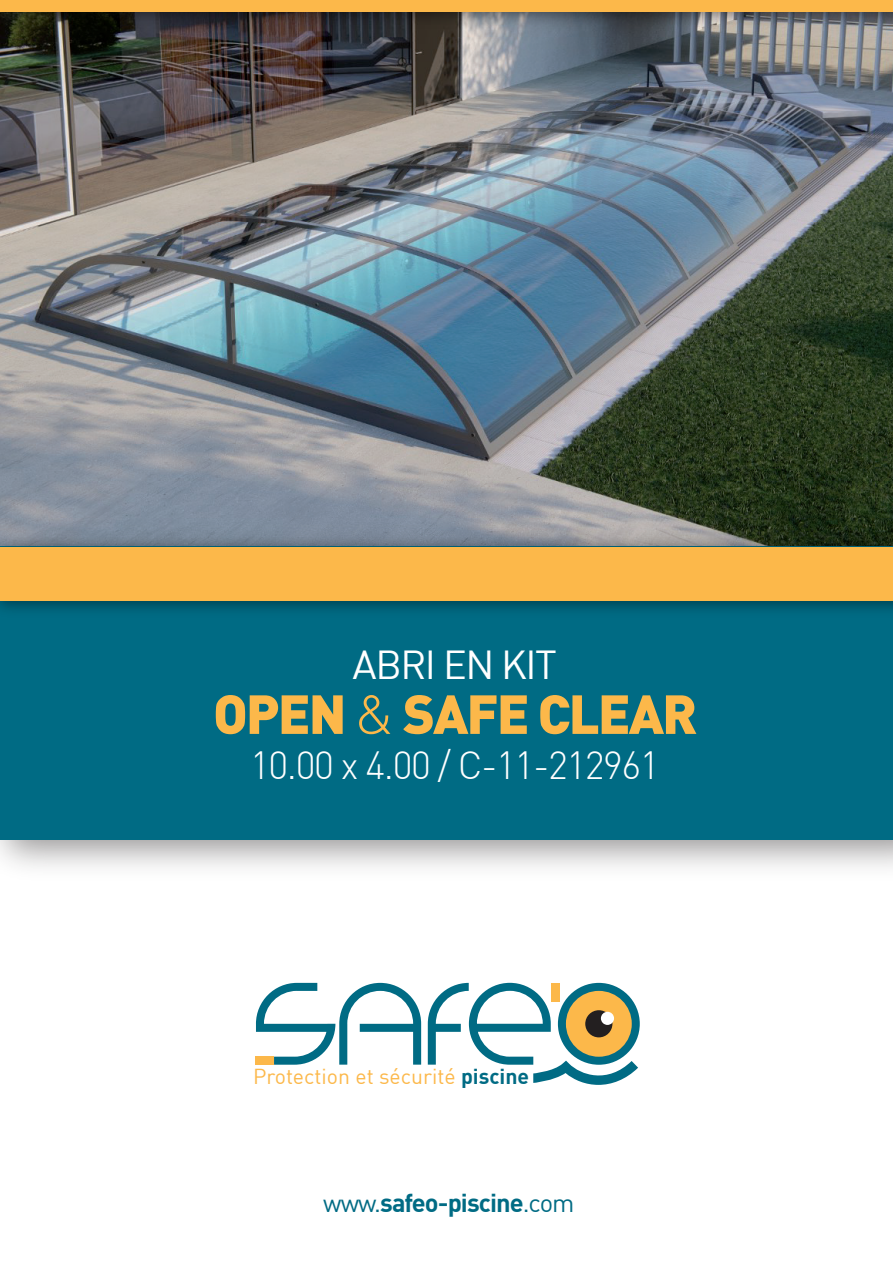
<style>
.page{position:relative;width:893px;height:1263px;background:#fff}
.page>*{position:absolute;margin:0;border:0;box-sizing:border-box;transform-origin:0 0}
.t1{font:900 54.15px "DIN";letter-spacing:-.035em;color:#fcb84a}
.t2{font:39.6px "DIN";letter-spacing:-.035em;color:#fff}
.t3{font:300 38.55px "DIN";letter-spacing:-.035em;color:#fff}
.t4{font:700 25.35px "DIN";letter-spacing:-.035em;color:#006b84}
.t5{font:21.15px "DIN";color:#fcb84a}
.s1{font-weight:300}
.s2{font-weight:700;color:#006b84}
.s3{font-weight:400}
</style>
<div class="page">
<img style="left:0;top:34px;width:893px;height:477px">
<img style="left:0;top:511px;width:893px;height:356px">
<div style="left:0;top:546px;width:893px;height:293px;background:#006b84"></div>
<img style="left:0;top:532px;width:893px;height:78px">
<div style="left:0;top:547px;width:893px;height:53px;background:#fcb84a"></div>
<div style="left:255px;top:1057px;width:19px;height:8px;background:#fcb84a"></div>
<svg style="left:256px;top:983px;width:165px;height:82px"></svg>
<svg style="left:428px;top:983px;width:212px;height:102px"></svg>
<img style="left:0;top:12px;width:893px;height:22px">
<div style="left:0;top:0;width:893px;height:12px;background:#fcb84a"></div>
<h2 class="t2" style="left:353px;top:640px;width:206px">ABRI EN KIT</h2>
<h1 class="t1" style="left:213px;top:678px;width:486px">OPEN <span class="s1">&amp;</span> SAFE CLEAR</h1>
<h3 class="t3" style="left:250px;top:741px;width:411px">10.00 x 4.00 / C-11-212961</h3>
<p class="t5" style="left:253px;top:1063px;width:277px">Protection et sécurité <span class="s2">piscine</span></p>
<p class="t4" style="left:323px;top:1186px;width:253px"><span class="s3">www.</span>safeo-piscine<span class="s3">.com</span></p>
</div>
